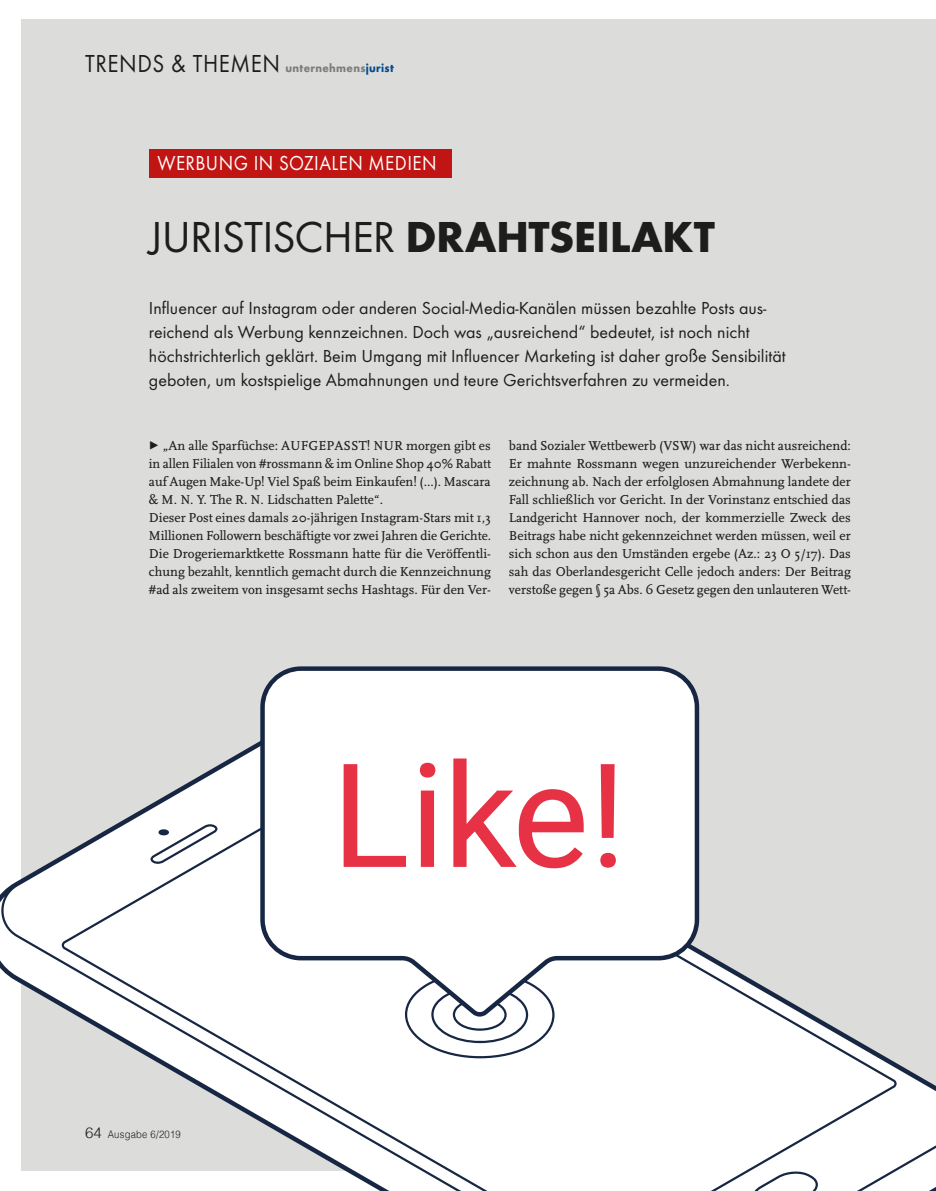
<style>
.page{position:relative;width:936px;height:1191px;background:#fff}
.page>*{position:absolute;margin:0;border:0;box-sizing:border-box;transform-origin:0 0}
.t1{font:45px "Futura T";letter-spacing:-.02em;color:#1d1d1b}
.t2{font:25.5px "Futura T";letter-spacing:.025em;color:#1d1d1b;scale:.9 1}
.t3{font:21px "Futura T";letter-spacing:.025em;color:#fff;scale:.9 1}
.t4{font:18px/24px "Futura T";color:#1d1d1b}
.t5{font:13.5px/18px "AD Scala Romein";color:#1d1d1b}
.t6{font:300 10.5px "Helvetica";letter-spacing:.025em;color:#1d1d1b;scale:.9 1}
.s1{font-weight:700;font-size:12px;color:#7c7c7c}
.s2{font-weight:700;font-size:12px;color:#004c8b}
.s3{font-weight:700}
.s4{font-size:16.5px}
.s5{font-size:15px}
</style>
<div class="page">
<div style="left:21px;top:19px;width:914px;height:1151px;background:#dcdcdb"></div>
<svg style="left:0;top:727px;width:935px;height:464px"></svg>
<svg style="left:62px;top:772px;width:834px;height:419px;fill:#fff"></svg>
<svg style="left:752px;top:1170px;width:65px;height:21px"></svg>
<svg style="left:150px;top:823px;width:67px;height:41px;background:#dadce1"></svg>
<svg style="left:405px;top:1016px;width:149px;height:44px;background:#e2e4e7"></svg>
<svg style="left:260px;top:666px;width:439px;height:350px;background:#f1f2f3"></svg>
<svg style="left:343px;top:764px;width:63px;height:103px;background:#f7c1c7"></svg>
<svg style="left:420px;top:762px;width:15px;height:105px;background:#ec6372"></svg>
<svg style="left:453px;top:758px;width:130px;height:110px;background:#f6b3ba"></svg>
<svg style="left:600px;top:764px;width:15px;height:103px;background:#ed6877"></svg>
<div style="left:149px;top:149px;width:303px;height:29px;background:#c11513"></div>
<h2 class="t2" style="left:85px;top:49px;width:344px">TRENDS &amp; THEMEN <span class="s1">unternehmens</span><span class="s2">jurist</span></h2>
<h3 class="t3" style="left:157px;top:151px;width:312px">WERBUNG IN SOZIALEN MEDIEN</h3>
<h1 class="t1" style="left:149px;top:211px;width:567px">JURISTISCHER <span class="s3">DRAHTSEILAKT</span></h1>
<p class="t4" style="left:149px;top:296px;width:638px">Influencer auf Instagram oder anderen Social-Media-Kanälen müssen bezahlte Posts aus&shy;reichend als Werbung kennzeichnen. Doch was „ausreichend“ bedeutet, ist noch nicht höchstrichterlich geklärt. Beim Umgang mit Influencer Marketing ist daher große Sensibilität geboten, um kostspielige Abmahnungen und teure Gerichtsverfahren zu vermeiden.</p>
<p class="t5" style="left:149px;top:437px;width:344px"><span class="s4">Ω</span> „An alle Sparfüchse: AUFGEPASST! NUR morgen gibt es in allen Filialen von #rossmann &amp; im Online Shop 40% Rabatt auf Augen Make-Up! Viel Spaß beim Einkaufen! (...). Mascara &amp; M. N. Y. The R. N. Lidschatten Palette“.<br>Dieser Post eines damals 20-jährigen Instagram-Stars mit 1,3<br>Millionen Followern beschäftigte vor zwei Jahren die Gerichte.<br>Die Drogeriemarktkette Rossmann hatte für die Veröffentli&shy;chung bezahlt, kenntlich gemacht durch die Kennzeichnung #ad als zweitem von insgesamt sechs Hashtags. Für den Ver-</p>
<p class="t5" style="left:509px;top:437px;width:343px;text-align:justify">band Sozialer Wettbewerb (VSW) war das nicht ausreichend:<br>Er mahnte Rossmann wegen unzureichender Werbekenn&shy;zeichnung ab. Nach der erfolglosen Abmahnung landete der Fall schließlich vor Gericht. In der Vorinstanz entschied das Landgericht Hannover noch, der kommerzielle Zweck des Beitrags habe nicht gekennzeichnet werden müssen, weil er sich schon aus den Umständen ergebe (Az.: 23 O 5/17). Das sah das Oberlandesgericht Celle jedoch anders: Der Beitrag verstoße gegen § 5a Abs. 6 Gesetz gegen den unlauteren Wett-</p>
<p class="t6" style="left:85px;top:1125px;width:108px"><span class="s5">64</span> Ausgabe 6/2019</p>
</div>
